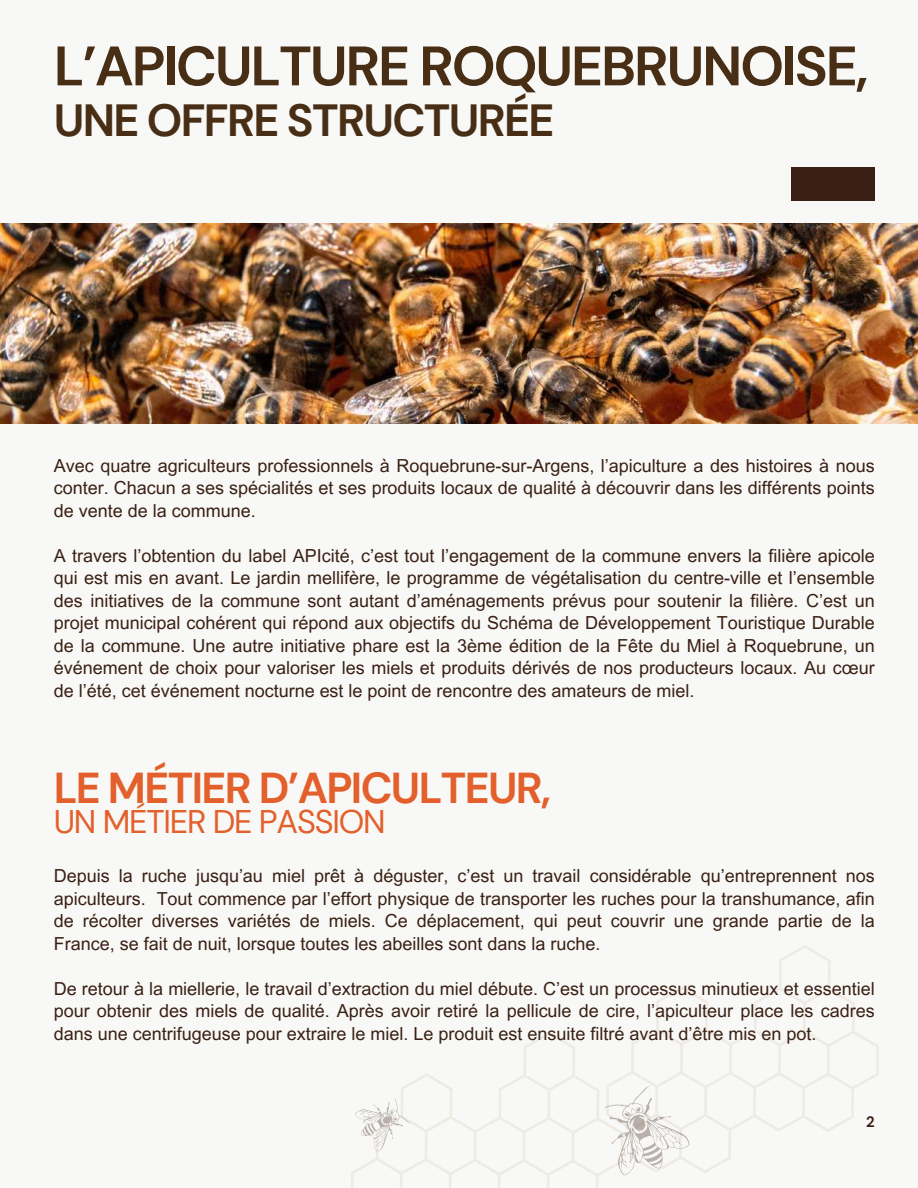
<style>
.page{position:relative;width:918px;height:1188px;background:#f8f8f6}
.page>*{position:absolute;margin:0;border:0;box-sizing:border-box;transform-origin:0 0}
.t1{font:700 55.5px "DM Sans";letter-spacing:-.035em;color:#482e14}
.t2{font:700 45px "DM Sans";letter-spacing:-.035em;color:#482e14}
.t3{font:700 43.2px "DM Sans";letter-spacing:-.035em;color:#e35f2b}
.t4{font:32.7px "DM Sans";letter-spacing:-.035em;color:#e35f2b}
.t5{font:18px/22.5px "Arial MT Pro";color:#3a2014;text-align:justify}
.t6{font:700 15px "DM Sans";color:#3a2014}
</style>
<div class="page">
<img style="left:0;top:223px;width:918px;height:200px">
<div style="left:791px;top:168px;width:84px;height:33px;background:#3a2014"></div>
<svg style="left:351px;top:1032px;width:278px;height:156px"></svg>
<svg style="left:606px;top:945px;width:273px;height:228px"></svg>
<h1 class="t1" style="left:54px;top:31px;width:816px">L’APICULTURE ROQUEBRUNOISE,</h1>
<h2 class="t2" style="left:54px;top:92px;width:502px">UNE OFFRE STRUCTURÉE</h2>
<p class="t5" style="left:54px;top:455px;width:823px">Avec quatre agriculteurs professionnels à Roquebrune-sur-Argens, l’apiculture a des histoires à nous conter. Chacun a ses spécialités et ses produits locaux de qualité à découvrir dans les différents points de vente de la commune.</p>
<p class="t5" style="left:54px;top:545px;width:823px">A travers l’obtention du label APIcité, c’est tout l’engagement de la commune envers la filière apicole qui est mis en avant. Le jardin mellifère, le programme de végétalisation du centre-ville et l’ensemble des initiatives de la commune sont autant d’aménagements prévus pour soutenir la filière. C’est un projet municipal cohérent qui répond aux objectifs du Schéma de Développement Touristique Durable de la commune. Une autre initiative phare est la 3ème édition de la Fête du Miel à Roquebrune, un événement de choix pour valoriser les miels et produits dérivés de nos producteurs locaux. Au cœur de l’été, cet événement nocturne est le point de rencontre des amateurs de miel.</p>
<h3 class="t3" style="left:54px;top:761px;width:499px">LE MÉTIER D’APICULTEUR,</h3>
<h3 class="t4" style="left:54px;top:801px;width:333px">UN MÉTIER DE PASSION</h3>
<p class="t5" style="left:54px;top:866px;width:823px">Depuis la ruche jusqu’au miel prêt à déguster, c’est un travail considérable qu’entreprennent nos apiculteurs. Tout commence par l’effort physique de transporter les ruches pour la transhumance, afin de récolter diverses variétés de miels. Ce déplacement, qui peut couvrir une grande partie de la France, se fait de nuit, lorsque toutes les abeilles sont dans la ruche.</p>
<p class="t5" style="left:54px;top:978px;width:823px">De retour à la miellerie, le travail d’extraction du miel débute. C’est un processus minutieux et essentiel pour obtenir des miels de qualité. Après avoir retiré la pellicule de cire, l’apiculteur place les cadres dans une centrifugeuse pour extraire le miel. Le produit est ensuite filtré avant d’être mis en pot.</p>
<p class="t6" style="left:866px;top:1113px;width:10px">2</p>
</div>
